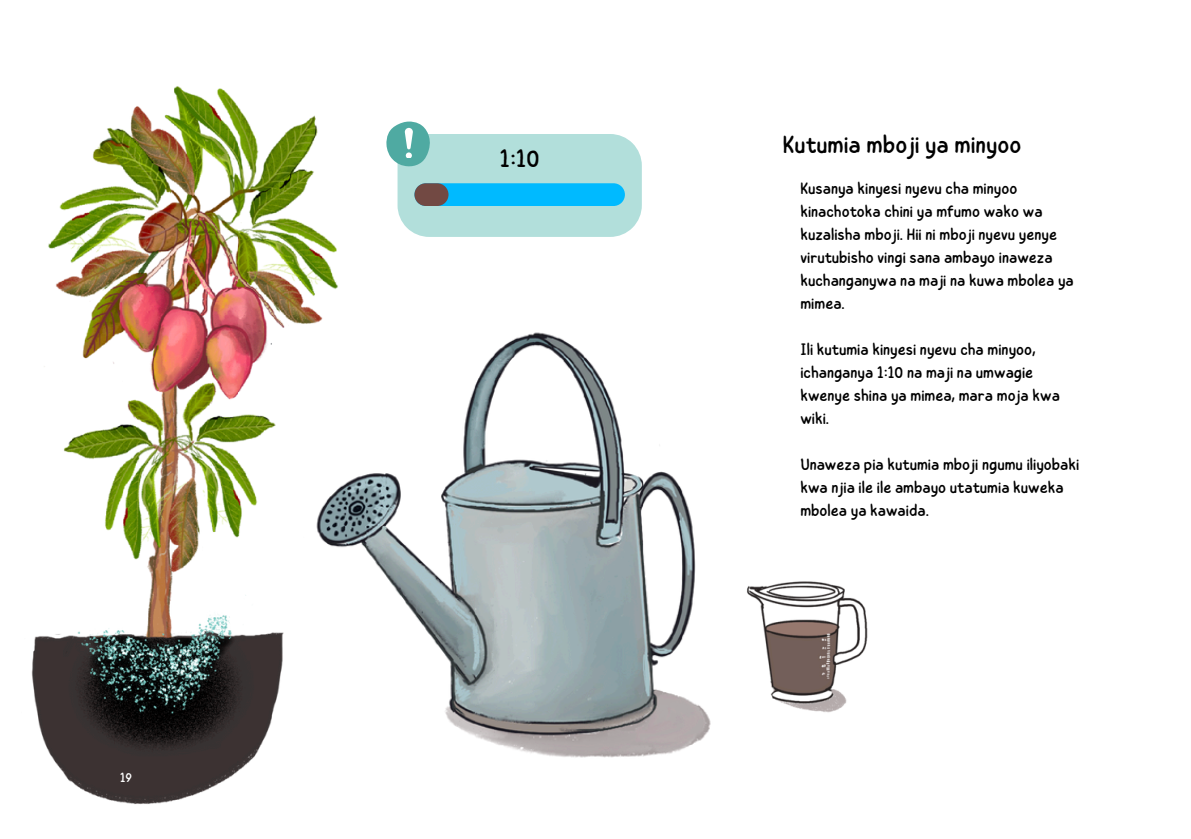
<style>
.page{position:relative;width:1191px;height:839px;background:#fff}
.page>*{position:absolute;margin:0;border:0;box-sizing:border-box;transform-origin:0 0}
.t1{font:24.8px "Childos Arabic";color:#000}
.t2{font:16.6px/23px "Childos Arabic";color:#000}
.t3{font:13.2px "Childos Arabic";color:#fff}
</style>
<div class="page">
<img style="left:31px;top:86px;width:306px;height:718px">
<img style="left:277px;top:278px;width:434px;height:526px">
<img style="left:747px;top:581px;width:121px;height:132px">
<svg style="left:386px;top:121px;width:256px;height:116px"></svg>
<p class="t3" style="left:120px;top:768px;width:13px">19</p>
<p class="t1" style="left:500px;top:141px;width:41px">1:10</p>
<p class="t1" style="left:783px;top:127px;width:240px">Kutumia mboji ya minyoo</p>
<p class="t2" style="left:800px;top:177px;width:275px">Kusanya kinyesi nyevu cha minyoo kinachotoka chini ya mfumo wako wa kuzalisha mboji. Hii ni mboji nyevu yenye virutubisho vingi sana ambayo inaweza kuchanganywa na maji na kuwa mbolea ya mimea.</p>
<p class="t2" style="left:800px;top:338px;width:261px">Ili kutumia kinyesi nyevu cha minyoo, ichanganya 1:10 na maji na umwagie kwenye shina ya mimea, mara moja kwa wiki.</p>
<p class="t2" style="left:800px;top:453px;width:280px">Unaweza pia kutumia mboji ngumu iliyobaki kwa njia ile ile ambayo utatumia kuweka mbolea ya kawaida.</p>
</div>
